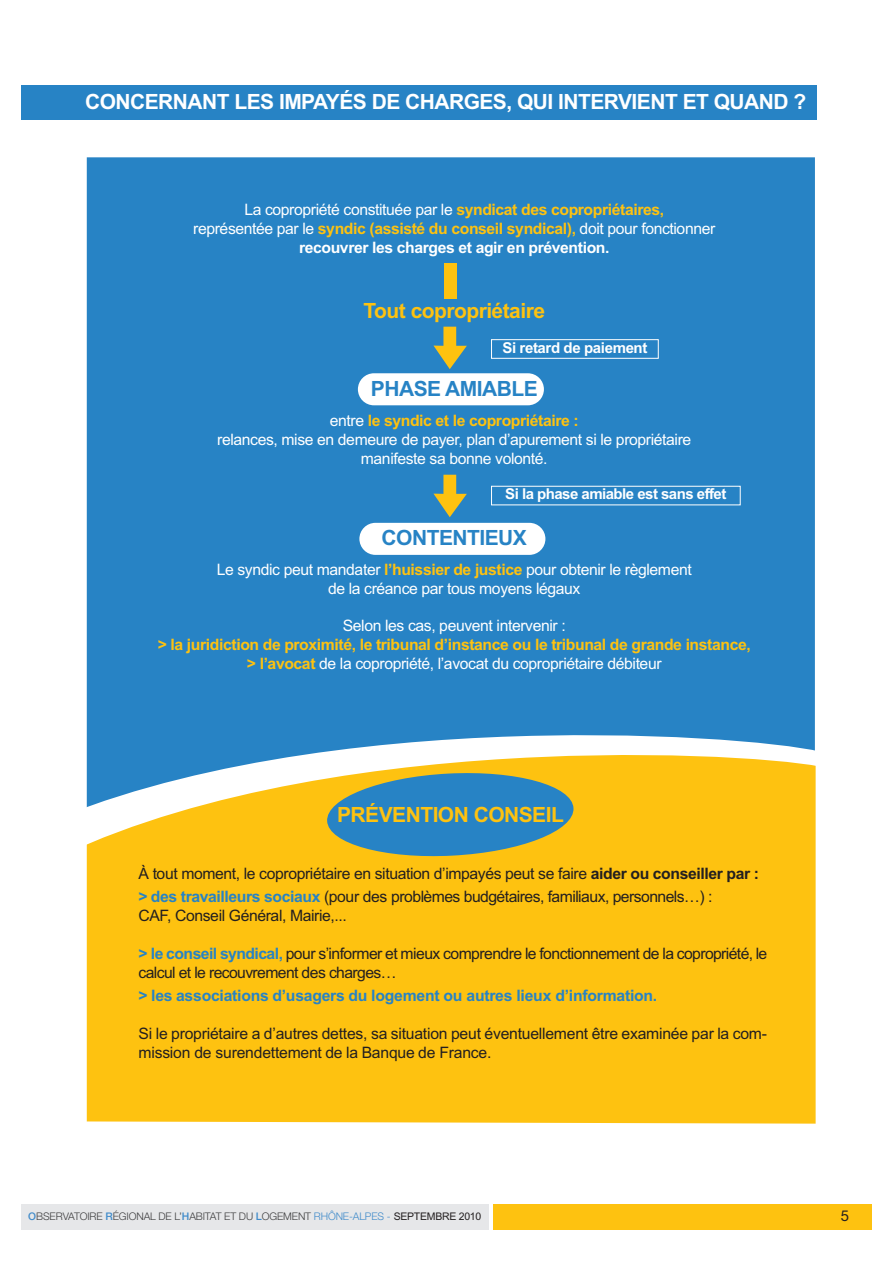
<style>
.page{position:relative;width:893px;height:1263px;background:#fff}
.page>*{position:absolute;margin:0;border:0;box-sizing:border-box;transform-origin:0 0}
.t1{font:700 21px "Arial";letter-spacing:-.025em;color:#fff}
.t2{font:700 21px "Arial";letter-spacing:-.025em;color:#fec210}
.t3{font:700 21px "Arial";letter-spacing:-.025em;color:#2783c5}
.t4{font:15.75px/18.9px "Arial";letter-spacing:-.025em;color:#231f20}
.t5{font:15.75px/18.9px "Arial";letter-spacing:-.025em;color:#fff;text-align:center}
.t6{font:700 15.75px/18.9px "Arial";letter-spacing:-.025em;color:#fec210;text-align:center}
.t7{font:700 15.75px "Arial";letter-spacing:-.015em;color:#2783c5}
.t8{font:700 15px "Arial";letter-spacing:-.035em;color:#fff}
.t9{font:15px "Helvetica Neue";color:#231f20}
.t10{font:300 10.5px "Helvetica Neue";letter-spacing:-.01em;color:#3e3e3f}
.s1{font-weight:700;color:#fec210}
.s2{font-weight:700}
.s3{font-weight:400;color:#fff}
.s4{font-weight:700;color:#2783c5}
.s5{font-weight:500;color:#408bca}
.s6{color:#408bca}
.s7{font-family:"Arial";font-weight:400;color:#231f20}
</style>
<div class="page">
<div style="left:87px;top:157px;width:728px;height:542px;background:#2783c5"></div>
<div style="left:87px;top:855px;width:729px;height:269px;background:#fec210"></div>
<svg style="left:86px;top:699px;width:730px;height:156px"></svg>
<div style="left:493px;top:1204px;width:379px;height:25px;background:#fec210"></div>
<div style="left:21px;top:1204px;width:468px;height:25px;background:#e6e7e9"></div>
<div style="left:21px;top:85px;width:795px;height:34px;background:#2783c5"></div>
<div style="left:358px;top:373px;width:186px;height:32px;background:#fff;border-radius:16px"></div>
<div style="left:359px;top:523px;width:186px;height:32px;background:#fff;border-radius:16px"></div>
<div style="left:491px;top:339px;width:168px;height:20px;border:1px solid #fff"></div>
<div style="left:491px;top:486px;width:250px;height:19px;border:1px solid #fff"></div>
<svg style="left:433px;top:327px;width:34px;height:42px"></svg>
<div style="left:444px;top:263px;width:12px;height:35px;background:#fec210"></div>
<svg style="left:433px;top:475px;width:34px;height:42px"></svg>
<svg style="left:326px;top:770px;width:249px;height:89px;background:#639594"></svg>
<h1 class="t1" style="left:85px;top:94px;width:723px">CONCERNANT LES IMPAYÉS DE CHARGES, QUI INTERVIENT ET QUAND ?</h1>
<p class="t5" style="left:193px;top:202px;width:524px">La copropriété constituée par le <span class="s1">syndicat des copropriétaires,<br></span>représentée par le <span class="s1">syndic (assisté du conseil syndical),</span> doit pour fonctionner <span class="s2">recouvrer les charges et agir en prévention.</span></p>
<h1 class="t2" style="left:364px;top:303px;width:183px">Tout copropriétaire</h1>
<p class="t8" style="left:502px;top:342px;width:147px">Si retard de paiement</p>
<h1 class="t3" style="left:371px;top:381px;width:168px">PHASE AMIABLE</h1>
<p class="t5" style="left:217px;top:412px;width:476px">entre <span class="s1">le syndic et le copropriétaire :<br></span>relances, mise en demeure de payer, plan d’apurement si le propriétaire manifeste sa bonne volonté.</p>
<p class="t8" style="left:505px;top:489px;width:223px">Si la phase amiable est sans effet</p>
<h1 class="t3" style="left:382px;top:530px;width:147px">CONTENTIEUX</h1>
<p class="t5" style="left:217px;top:561px;width:476px">Le syndic peut mandater <span class="s1">l’huissier de justice</span> pour obtenir le règlement de la créance par tous moyens légaux</p>
<p class="t5" style="left:343px;top:618px;width:224px">Selon les cas, peuvent intervenir :</p>
<p class="t6" style="left:158px;top:637px;width:594px">&gt; la juridiction de proximité, le tribunal d’instance ou le tribunal de grande instance, &gt; l’avocat <span class="s3">de la copropriété, l’avocat du copropriétaire débiteur</span></p>
<h1 class="t2" style="left:337px;top:807px;width:228px">PRÉVENTION CONSEIL</h1>
<p class="t4" style="left:139px;top:864px;width:622px;line-height:23.1px">À tout moment, le copropriétaire en situation d’impayés peut se faire <span class="s2">aider ou conseiller par : </span><span class="s4">&gt; des travailleurs sociaux</span> (pour des problèmes budgétaires, familiaux, personnels…) :</p>
<p class="t4" style="left:139px;top:908px;width:210px">CAF, Conseil Général, Mairie,...</p>
<p class="t4" style="left:139px;top:946px;width:630px"><span class="s4">&gt; le conseil syndical,</span> pour s’informer et mieux comprendre le fonctionnement de la copropriété, le calcul et le recouvrement des charges…</p>
<p class="t7" style="left:139px;top:990px;width:520px">&gt; les associations d’usagers du logement ou autres lieux d’information.</p>
<p class="t4" style="left:139px;top:1025px;width:630px">Si le propriétaire a d’autres dettes, sa situation peut éventuellement être examinée par la com&shy;mission de surendettement de la Banque de France.</p>
<p class="t10" style="left:28px;top:1212px;width:455px"><span class="s5">O</span>BSERVATOIRE <span class="s5">R</span>ÉGIONAL DE L’<span class="s5">H</span>ABITAT ET DU <span class="s5">L</span>OGEMENT <span class="s6">RHÔNE-ALPES -</span> <span class="s7">SEPTEMBRE 2010</span></p>
<p class="t9" style="left:841px;top:1210px;width:10px">5</p>
</div>
